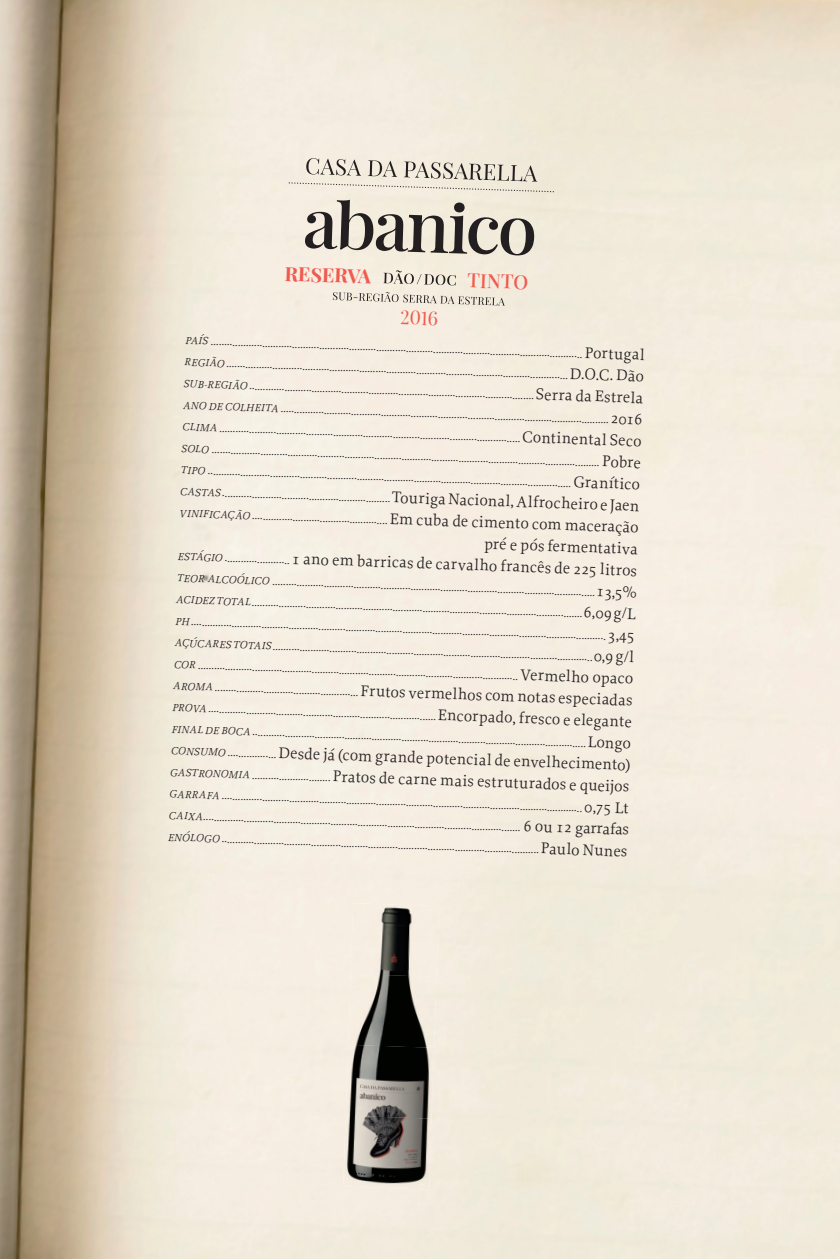
<style>
.page{position:relative;width:840px;height:1259px;background:#fff}
.page>*{position:absolute;margin:0;border:0;box-sizing:border-box;transform-origin:0 0}
.t1{font:700 19.6px "Playfair Display";color:#f15a4f}
.t2{font:600 19.6px "Playfair Display";color:#f15a4f}
.t3{font:18.8px "Playfair Display SC";color:#f15a4f}
.t4{font:16.2px/21.6px "Proforma";color:#231f20;text-align:right}
.t5{font:italic 10.8px/21.6px "Proforma";color:#231f20;text-align:justify}
.s1{font-style:normal;font-size:16.2px}
.s2{font-style:italic;font-size:10.8px}
</style>
<div class="page">
<img style="left:0;top:0;width:839px;height:1259px">
<img style="left:350px;top:903px;width:89px;height:74px">
<img style="left:348px;top:973px;width:88px;height:75px">
<img style="left:345px;top:1044px;width:89px;height:74px">
<img style="left:343px;top:1115px;width:88px;height:74px">
<svg style="left:288px;top:158px;width:265px;height:34px;background:#ddd6c9"></svg>
<svg style="left:305px;top:200px;width:229px;height:55px;background:#b4aea3"></svg>
<svg style="left:383px;top:270px;width:72px;height:15px"></svg>
<svg style="left:332px;top:292px;width:172px;height:14px;background:#d9d2c6"></svg>
<h1 class="t1" style="left:285px;top:258px;width:88px;rotate:2deg">RESERVA</h1>
<h1 class="t2" style="left:467px;top:267px;width:62px;rotate:2deg">TINTO</h1>
<h2 class="t3" style="left:400px;top:302px;width:39px;rotate:2deg">2016</h2>
<p class="t5" style="left:185px;top:329px;width:461px;rotate:2deg">PAÍS ......................................................................................................................................... <span class="s1">Portugal </span>REGIÃO ..............................................................................................................................<span class="s1">D.O.C. Dão </span>SUB-REGIÃO ......................................................................................................... <span class="s1">Serra da Estrela </span>ANO DE COLHEITA ......................................................................................................................... <span class="s1">2016<br></span>CLIMA ............................................................................................................... <span class="s1">Continental Seco </span>SOLO ............................................................................................................................................... <span class="s1">Pobre </span>TIPO ...................................................................................................................................... <span class="s1">Granítico </span>CASTAS ..............................................................<span class="s1">TourigaNacional,AlfrocheiroeJaen </span>VINIFICAÇÃO .................................................. <span class="s1">Em cuba de cimento com maceração</span></p>
<h3 class="t4" style="left:179px;top:522px;width:461px;rotate:2deg">pré e pós fermentativa<br><span class="s2">ESTÁGIO ........................</span> 1 ano em barricas de carvalho francês de 225 litros</h3>
<p class="t5" style="left:177px;top:567px;width:461px;rotate:2deg">TEOR ALCOÓLICO .......................................................................................................................<br>ACIDEZTOTAL..........................................................................................................................<span class="s1">6,09g/L</span></p>
<h3 class="t4" style="left:596px;top:580px;width:42px;rotate:2deg">13,5%</h3>
<p class="t5" style="left:176px;top:610px;width:461px;rotate:2deg">PH .........................................................................................................................................................<span class="s1">3,45<br></span>AÇÚCARES TOTAIS ......................................................................................................................<span class="s1">0,9g/l </span>COR ...................................................................................................................... <span class="s1">Vermelho opaco </span>AROMA ..................................................... <span class="s1">Frutos vermelhos com notas especiadas </span>PROVA .................................................................................... <span class="s1">Encorpado, fresco e elegante </span>FINAL DE BOCA ...........................................................................................................................<span class="s1">Longo</span></p>
<h3 class="t4" style="left:171px;top:738px;width:461px;rotate:2deg"><span class="s2">CONSUMO ..................</span> Desde já (com grande potencial de envelhecimento)</h3>
<p class="t5" style="left:170px;top:761px;width:462px;rotate:2deg">GASTRONOMIA ............................. <span class="s1">Pratos de carne mais estruturados e queijos </span>GARRAFA ..................................................................................................................................... <span class="s1">0,75 Lt </span>CAIXA..................................................................................................................... <span class="s1">6 ou 12 garrafas </span>ENÓLOGO ..................................................................................................................... <span class="s1">Paulo Nunes</span></p>
</div>
